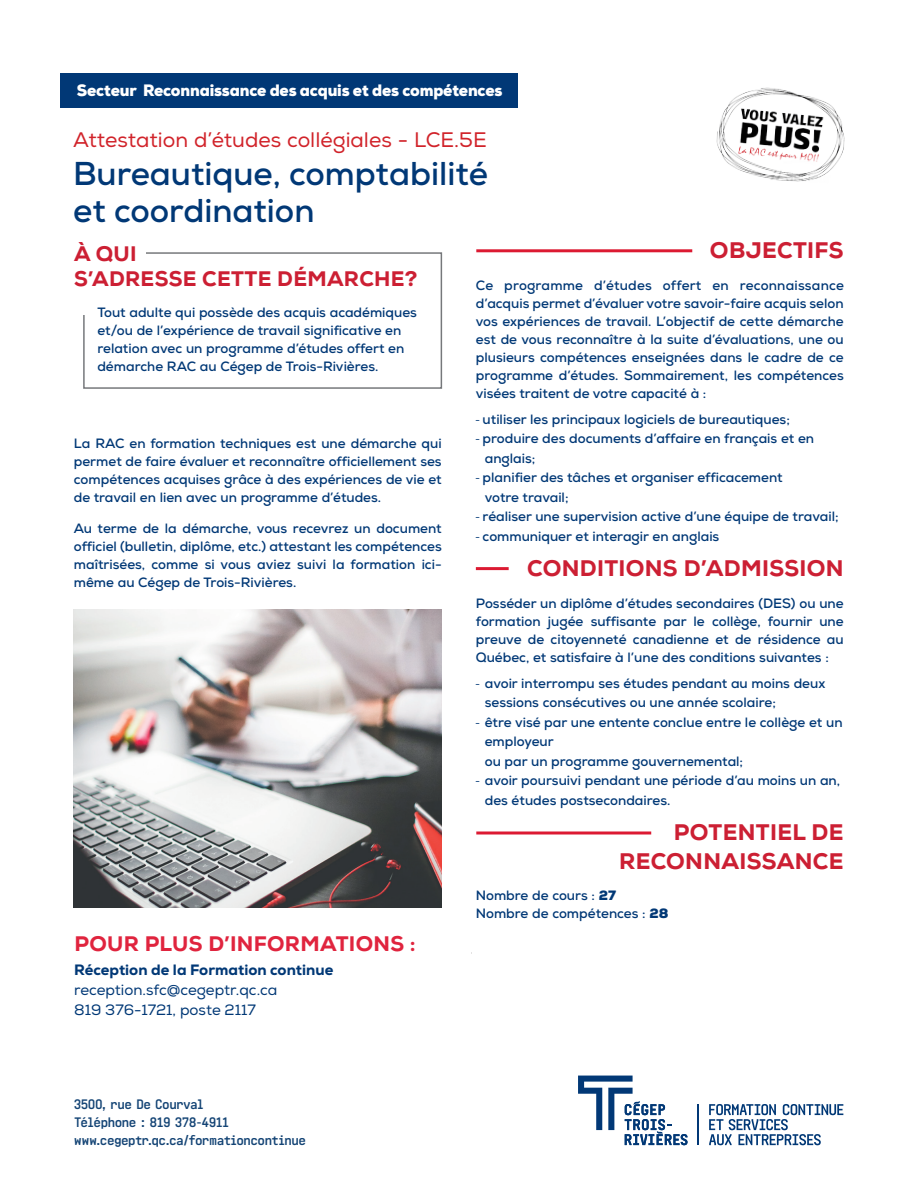
<style>
.page{position:relative;width:918px;height:1188px;background:#fff}
.page>*{position:absolute;margin:0;border:0;box-sizing:border-box;transform-origin:0 0}
.t1{font:700 33px/37.5px "Nexa";color:#013876}
.t2{font:800 22.5px/28.5px "Nexa";letter-spacing:.015em;color:#cc1f33;text-align:right}
.t3{font:21px "Nexa";color:#d1232a}
.t4{font:800 21px/25.2px "Nexa";letter-spacing:.015em;color:#cc1f33}
.t5{font:800 21px "Nexa";letter-spacing:.015em;color:#e0243e}
.t6{font:900 16.5px "Nexa";letter-spacing:-.01em;color:#fff;scale:.95 1}
.t7{font:700 15px/18px "Cegep TR";letter-spacing:.005em;color:#144475}
.t8{font:15px/20.2px "Nexa";color:#013876}
.t9{font:800 15px "Nexa";color:#013876}
.t10{font:700 13.5px/18px "Nexa";color:#013876}
.s1{font-family:"Univers LT Std";font-weight:300}
.s2{font-weight:900}
</style>
<div class="page">
<hr style="left:698px;top:1104px;width:1px;height:41px;background:#013876">
<svg style="left:578px;top:1076px;width:110px;height:69px"></svg>
<svg style="left:709px;top:1104px;width:134px;height:41px"></svg>
<div style="left:61px;top:74px;width:457px;height:34px;background:#013876"></div>
<div style="left:83px;top:252px;width:359px;height:137px;border:2px solid #76787b"></div>
<div style="left:49px;top:212px;width:97px;height:102px;background:#fff"></div>
<hr style="left:476px;top:567px;width:33px;height:3px;background:#dc1a32">
<hr style="left:476px;top:249px;width:216px;height:3px;background:#dc1a32">
<hr style="left:476px;top:832px;width:175px;height:3px;background:#dc1a32">
<img style="left:716px;top:87px;width:129px;height:95px">
<img style="left:73px;top:609px;width:368px;height:299px">
<p class="t6" style="left:77px;top:80px;width:450px">Secteur Reconnaissance des acquis et des compétences</p>
<h3 class="t3" style="left:73px;top:127px;width:415px">Attestation d’études collégiales - LCE.5E</h3>
<h1 class="t1" style="left:73px;top:154px;width:416px">Bureautique, comptabilité et coordination</h1>
<h3 class="t4" style="left:74px;top:241px;width:345px">À QUI<br>S’ADRESSE CETTE DÉMARCHE?</h3>
<p class="t10" style="left:97px;top:304px;width:321px">Tout adulte qui possède des acquis académiques et/ou de l’expérience de travail significative en relation avec un programme d’études offert en démarche RAC au Cégep de Trois-Rivières.</p>
<p class="t10" style="left:74px;top:434px;width:369px;text-align:justify">La RAC en formation techniques est une démarche qui permet de faire évaluer et reconnaître officiellement ses compétences acquises grâce à des expériences de vie et de travail en lien avec un programme d’études.</p>
<p class="t10" style="left:74px;top:520px;width:369px;text-align:justify">Au terme de la démarche, vous recevrez un document officiel (bulletin, diplôme, etc.) attestant les compétences maîtrisées, comme si vous aviez suivi la formation ici&shy;même au Cégep de Trois-Rivières.</p>
<h3 class="t5" style="left:74px;top:930px;width:343px">POUR PLUS D’INFORMATIONS :</h3>
<p class="t9" style="left:74px;top:960px;width:261px">Réception de la Formation continue</p>
<p class="t8" style="left:74px;top:980px;width:205px">reception.sfc@cegeptr.qc.ca<br>819 376-1721, poste 2117</p>
<p class="t7" style="left:74px;top:1094px;width:233px">3500, rue De Courval<br>Téléphone : 819 378-4911 www.cegeptr.qc.ca/formationcontinue</p>
<h2 class="t2" style="left:710px;top:236px;width:135px">OBJECTIFS</h2>
<p class="t10" style="left:476px;top:276px;width:370px;text-align:justify">Ce programme d’études offert en reconnaissance d’acquis permet d’évaluer votre savoir-faire acquis selon vos expériences de travail. L’objectif de cette démarche est de vous reconnaître à la suite d’évaluations, une ou plusieurs compétences enseignées dans le cadre de ce programme d’études. Sommairement, les compétences visées traitent de votre capacité à :</p>
<p class="t10" style="left:476px;top:410px;width:316px"><span class="s1">-</span> utiliser les principaux logiciels de bureautiques;</p>
<p class="t10" style="left:485px;top:429px;width:331px;line-height:19.5px;text-indent:-9px"><span class="s1">-</span> produire des documents d’affaire en français et en anglais;</p>
<p class="t10" style="left:485px;top:468px;width:299px;line-height:19.5px;text-indent:-9px"><span class="s1">-</span> planifier des tâches et organiser efficacement votre travail;</p>
<p class="t10" style="left:476px;top:508px;width:364px"><span class="s1">-</span> réaliser une supervision active d’une équipe de travail;</p>
<p class="t10" style="left:476px;top:527px;width:245px"><span class="s1">-</span> communiquer et interagir en anglais</p>
<h2 class="t2" style="left:527px;top:554px;width:318px">CONDITIONS D’ADMISSION</h2>
<p class="t10" style="left:476px;top:594px;width:369px;text-align:justify">Posséder un diplôme d’études secondaires (DES) ou une formation jugée suffisante par le collège, fournir une preuve de citoyenneté canadienne et de résidence au Québec, et satisfaire à l’une des conditions suivantes :</p>
<p class="t10" style="left:485px;top:673px;width:342px;line-height:19.5px;text-indent:-9px"><span class="s1">-</span> avoir interrompu ses études pendant au moins deux sessions consécutives ou une année scolaire;</p>
<p class="t10" style="left:485px;top:712px;width:359px;line-height:19.5px;text-indent:-9px"><span class="s1">-</span> être visé par une entente conclue entre le collège et un employeur<br>ou par un programme gouvernemental;</p>
<p class="t10" style="left:485px;top:771px;width:357px;line-height:19.5px;text-indent:-9px"><span class="s1">-</span> avoir poursuivi pendant une période d’au moins un an, des études postsecondaires.</p>
<h2 class="t2" style="left:619px;top:818px;width:226px">POTENTIEL DE<br>RECONNAISSANCE</h2>
<p class="t10" style="left:476px;top:886px;width:194px">Nombre de cours : <span class="s2">27<br></span>Nombre de compétences : <span class="s2">28</span></p>
</div>
